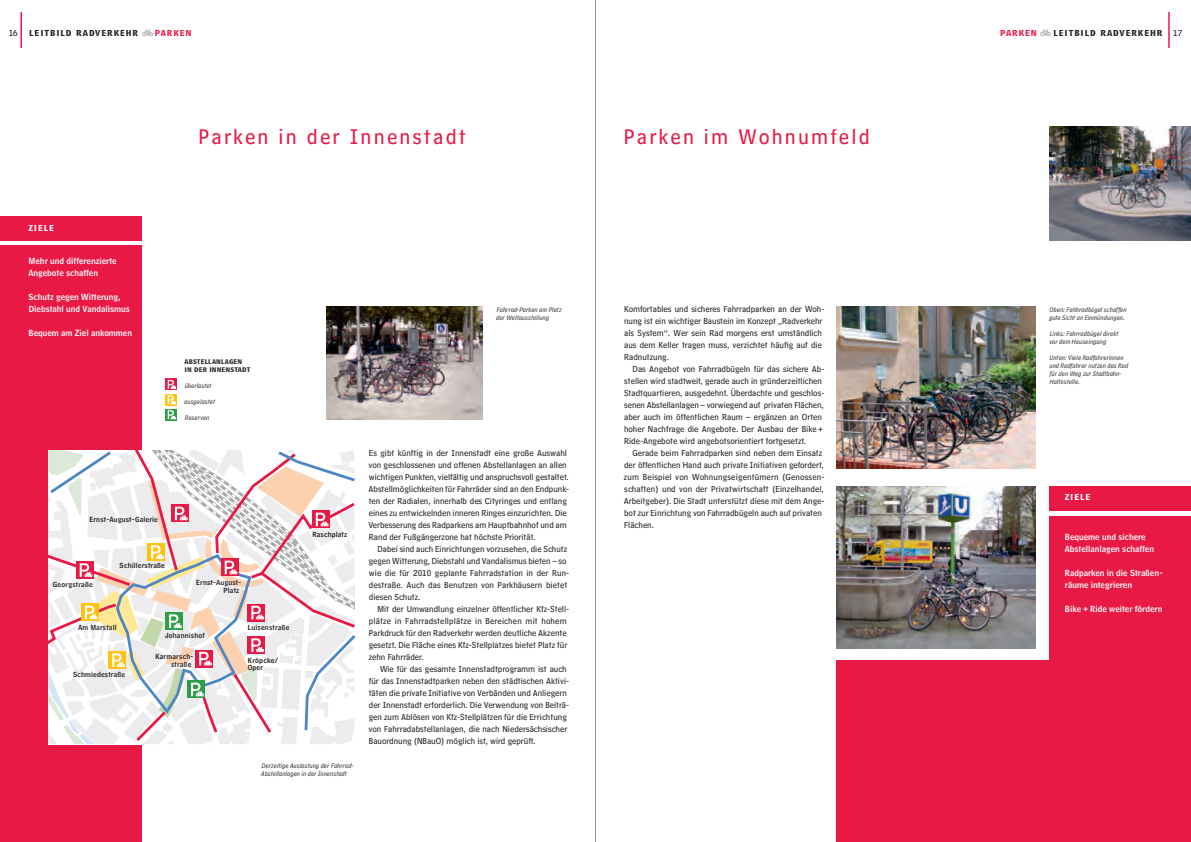
<style>
.page{position:relative;width:1191px;height:842px;background:#fff}
.page>*{position:absolute;margin:0;border:0;box-sizing:border-box;transform-origin:0 0}
.t1{font:22px "HM Text";letter-spacing:.1em;color:#e91946}
.t2{font:9px/12px "HM Text";color:#231f20}
.t3{font:9px "HM Big Caps";letter-spacing:.1em;color:#231f20}
.t4{font:9px "HM Big Caps";letter-spacing:.1em;color:#e91946}
.t5{font:9px "HM Big Caps";letter-spacing:.1em;color:#fff}
.t6{font:8.4px/12px "HM Headline";color:#fff}
.t7{font:italic 7px/8px "HM Comment";letter-spacing:.015em;color:#231f20}
.t8{font:7px/8px "HM Headline";letter-spacing:.02em;color:#231f20;text-align:right}
.t9{font:7px/8px "HM Big Caps";letter-spacing:.02em;color:#231f20}
</style>
<div class="page">
<hr style="left:21px;top:12px;width:1px;height:36px;background:#e91946">
<hr style="left:1168px;top:12px;width:1px;height:36px;background:#e91946">
<img style="left:836px;top:486px;width:199px;height:162px">
<div style="left:1049px;top:516px;width:142px;height:326px;background:#e91946"></div>
<div style="left:1049px;top:486px;width:142px;height:24px;background:#e91946"></div>
<img style="left:836px;top:306px;width:199px;height:162px">
<div style="left:836px;top:660px;width:227px;height:182px;background:#e91946"></div>
<img style="left:1049px;top:127px;width:142px;height:113px">
<div style="left:0;top:246px;width:142px;height:596px;background:#e91946"></div>
<div style="left:0;top:216px;width:142px;height:24px;background:#e91946"></div>
<img style="left:326px;top:306px;width:156px;height:114px">
<svg style="left:165px;top:379px;width:11px;height:11px"></svg>
<svg style="left:168px;top:380px;width:8px;height:9px"></svg>
<svg style="left:165px;top:409px;width:11px;height:11px"></svg>
<svg style="left:168px;top:410px;width:8px;height:9px"></svg>
<svg style="left:165px;top:394px;width:11px;height:11px"></svg>
<svg style="left:168px;top:395px;width:8px;height:9px"></svg>
<svg style="left:48px;top:450px;width:308px;height:294px"></svg>
<svg style="left:142px;top:29px;width:11px;height:7px"></svg>
<svg style="left:1039px;top:29px;width:12px;height:7px"></svg>
<hr style="left:595px;top:0;width:1px;height:842px;background:#939598">
<p class="t3" style="left:29px;top:25px;width:110px">LEITBILD RADVERKEHR</p>
<p class="t4" style="left:155px;top:25px;width:38px">PARKEN</p>
<p class="t4" style="left:1000px;top:25px;width:38px">PARKEN</p>
<p class="t3" style="left:1053px;top:25px;width:110px">LEITBILD RADVERKEHR</p>
<p class="t2" style="left:9px;top:26px;width:10px">16</p>
<p class="t2" style="left:1173px;top:26px;width:10px">17</p>
<p class="t5" style="left:28px;top:220px;width:27px">ZIELE</p>
<p class="t6" style="left:28px;top:254px;width:90px">Mehr und differenzierte<br>Angebote schaffen</p>
<p class="t6" style="left:29px;top:290px;width:103px">Schutz gegen Witterung,<br>Diebstahl und Vandalismus</p>
<p class="t6" style="left:29px;top:326px;width:105px">Bequem am Ziel ankommen</p>
<h1 class="t1" style="left:198px;top:117px;width:269px">Parken in der Innenstadt</h1>
<p class="t9" style="left:184px;top:356px;width:67px">ABSTELLANLAGEN<br>IN DER INNENSTADT</p>
<p class="t7" style="left:185px;top:380px;width:28px">überlastet</p>
<p class="t7" style="left:184px;top:396px;width:32px">ausgelastet</p>
<p class="t7" style="left:185px;top:412px;width:26px">Reserven</p>
<p class="t7" style="left:496px;top:304px;width:67px">Fahrrad-Parken am Platz der Weltausstellung</p>
<p class="t8" style="left:89px;top:514px;width:70px">Ernst-August- Galerie</p>
<p class="t8" style="left:53px;top:579px;width:41px">Georgstraße</p>
<p class="t8" style="left:120px;top:561px;width:47px">Schillerstraße</p>
<p class="t8" style="left:196px;top:578px;width:46px">Ernst-August-<br>Platz</p>
<p class="t8" style="left:78px;top:622px;width:40px">Am Marstall</p>
<p class="t8" style="left:73px;top:670px;width:54px">Schmiedestraße</p>
<p class="t8" style="left:165px;top:630px;width:41px">Johannishof</p>
<p class="t8" style="left:155px;top:651px;width:39px">Karmarsch&shy;straße</p>
<p class="t8" style="left:248px;top:622px;width:43px">Luisenstraße</p>
<p class="t8" style="left:248px;top:656px;width:32px;line-height:7px;text-align:left">Kröpcke/<br>Oper</p>
<p class="t8" style="left:312px;top:529px;width:36px">Raschplatz</p>
<p class="t7" style="left:261px;top:760px;width:94px">Derzeitige Auslastung der Fahrrad-<br>Abstellanlagen in der Innenstadt</p>
<p class="t2" style="left:368px;top:446px;width:202px">Es gibt künftig in der Innenstadt eine große Auswahl von geschlossenen und offenen Abstellanlagen an allen wichtigen Punkten, vielfältig und anspruchsvoll gestaltet.<br>Abstellmöglichkeiten für Fahrräder sind an den Endpunk&shy;ten der Radialen, innerhalb des Cityringes und entlang eines zu entwickelnden inneren Ringes einzurichten. Die Verbesserung des Radparkens am Hauptbahnhof und am Rand der Fußgängerzone hat höchste Priorität.</p>
<p class="t2" style="left:369px;top:541px;width:202px;text-indent:9px">Dabei sind auch Einrichtungen vorzusehen, die Schutz gegen Witterung, Diebstahl und Vandalismus bieten – so wie die für 2010 geplante Fahrradstation in der Run&shy;destraße. Auch das Benutzen von Parkhäusern bietet diesen Schutz.</p>
<p class="t2" style="left:369px;top:601px;width:202px;text-indent:9px">Mit der Umwandlung einzelner öffentlicher Kfz-Stell&shy;plätze in Fahrradstellplätze in Bereichen mit hohem Parkdruck für den Radverkehr werden deutliche Akzente gesetzt. Die Fläche eines Kfz-Stellplatzes bietet Platz für zehn Fahrräder.</p>
<p class="t2" style="left:368px;top:661px;width:202px;text-indent:11px">Wie für das gesamte Innenstadtprogramm ist auch für das Innenstadtparken neben den städtischen Aktivi&shy;täten die private Initiative von Verbänden und Anliegern der Innenstadt erforderlich. Die Verwendung von Beiträ&shy;gen zum Ablösen von Kfz-Stellplätzen für die Errichtung von Fahrradabstellanlagen, die nach Niedersächsischer Bauordnung (NBauO) möglich ist, wird geprüft.</p>
<h1 class="t1" style="left:624px;top:117px;width:247px">Parken im Wohnumfeld</h1>
<p class="t2" style="left:624px;top:302px;width:202px">Komfortables und sicheres Fahrradparken an der Woh&shy;nung ist ein wichtiger Baustein im Konzept „Radverkehr als System“. Wer sein Rad morgens erst umständlich aus dem Keller tragen muss, verzichtet häufig auf die Radnutzung.</p>
<p class="t2" style="left:624px;top:362px;width:202px;text-indent:9px">Das Angebot von Fahrradbügeln für das sichere Ab&shy;stellen wird stadtweit, gerade auch in gründerzeitlichen Stadtquartieren, ausgedehnt. Überdachte und geschlos&shy;senen Abstellanlagen – vorwiegend auf privaten Flächen, aber auch im öffentlichen Raum – ergänzen an Orten hoher Nachfrage die Angebote. Der Ausbau der Bike+ Ride-Angebote wird angebotsorientiert fortgesetzt.</p>
<p class="t2" style="left:624px;top:445px;width:202px;text-indent:9px">Gerade beim Fahrradparken sind neben dem Einsatz der öffentlichen Hand auch private Initiativen gefordert, zum Beispiel von Wohnungseigentümern (Genossen&shy;schaften) und von der Privatwirtschaft (Einzelhandel, Arbeitgeber). Die Stadt unterstützt diese mit dem Ange&shy;bot zur Einrichtung von Fahrradbügeln auch auf privaten Flächen.</p>
<p class="t7" style="left:1049px;top:304px;width:79px">Oben: Fahhradbügel schaffen gute Sicht an Einmündungen.</p>
<p class="t7" style="left:1049px;top:328px;width:71px">Links: Fahrradbügel direkt vor dem Hauseingang</p>
<p class="t7" style="left:1049px;top:352px;width:80px">Unten: Viele Radfahrerinnen und Radfahrer nutzen das Rad für den Weg zur Stadtbahn-<br>Haltestelle.</p>
<p class="t5" style="left:1064px;top:489px;width:27px">ZIELE</p>
<p class="t6" style="left:1064px;top:530px;width:91px">Bequeme und sichere<br>Abstellanlagen schaffen</p>
<p class="t6" style="left:1065px;top:566px;width:100px">Radparken in die Straßen&shy;räume integrieren</p>
<p class="t6" style="left:1065px;top:602px;width:99px">Bike+Ride weiter fördern</p>
</div>
